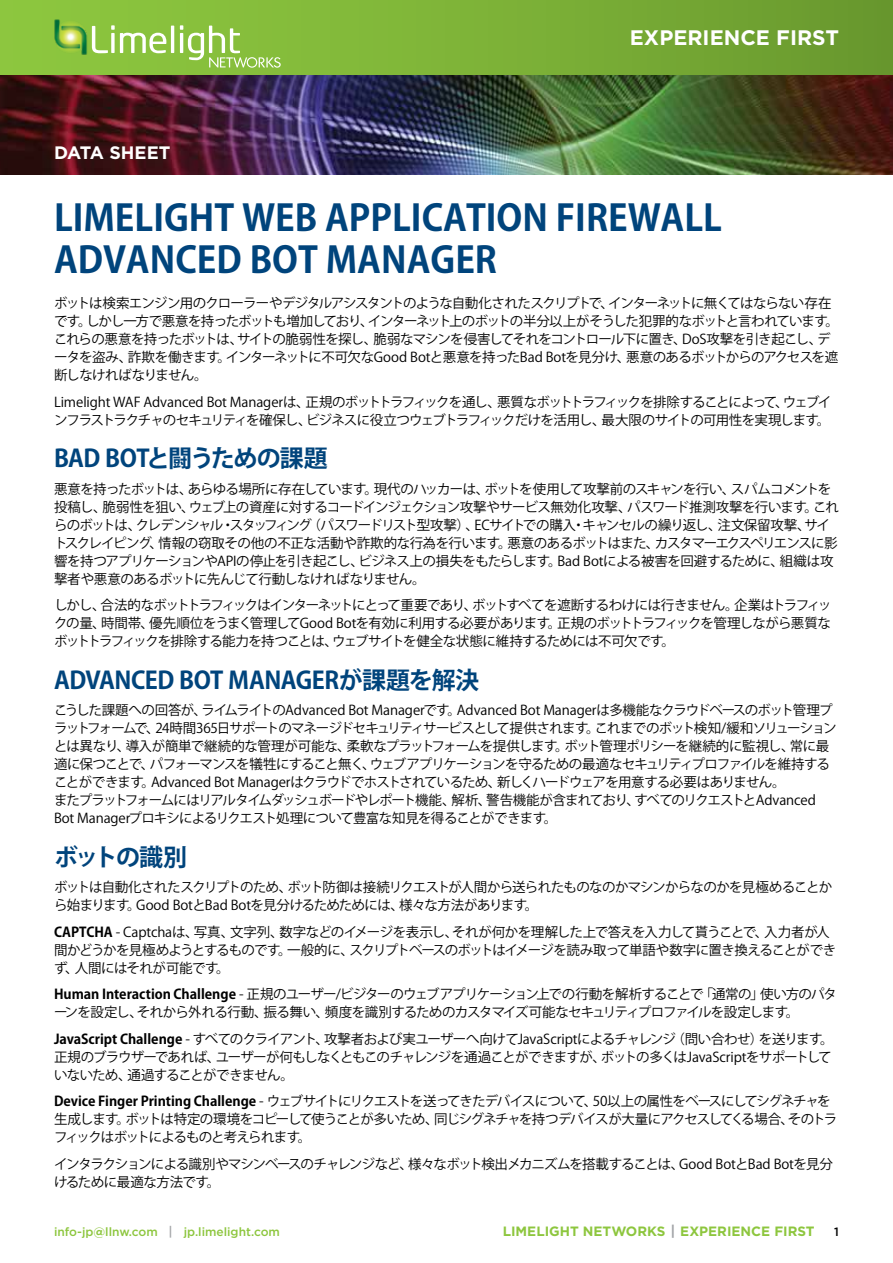
<style>
.page{position:relative;width:893px;height:1263px;background:#fff}
.page>*{position:absolute;margin:0;border:0;box-sizing:border-box;transform-origin:0 0}
.t1{font:700 36px/42px "Koz Go Pr 6 N";color:#00447c}
.t2{font:700 24px "Koz Go Pr 6 N";letter-spacing:-.025em;color:#00447c}
.t3{font:700 21px "Gotham";color:#fff}
.t4{font:700 18px "Gotham";color:#fff}
.t5{font:13.5px/18px "Koz Go Pr 6 N";letter-spacing:-.055em;color:#000}
.t6{font:13.5px/18px "Koz Go Pr 6 N";letter-spacing:-.08em;color:#000}
.t7{font:700 13.5px "Gotham";color:#8dc63e}
.t8{font:500 12px "Gotham";color:#8dc63e}
.t9{font:500 12px "Gotham";color:#000}
.s1{font-weight:700}
.s2{font-size:12.75px;color:#a3a5a8}
.s3{font-size:14.25px;color:#a3a5a8}
</style>
<div class="page">
<img style="left:0;top:75px;width:893px;height:100px">
<div style="left:0;top:0;width:893px;height:75px;background:linear-gradient(to right,#90cb40,#6a9a2f)"></div>
<img style="left:53px;top:18px;width:36px;height:51px">
<svg style="left:92px;top:25px;width:74px;height:28px"></svg>
<hr style="left:171px;top:26px;width:3px;height:27px;background:#fff">
<svg style="left:180px;top:25px;width:101px;height:43px"></svg>
<h3 class="t4" style="left:54px;top:141px;width:118px">DATA SHEET</h3>
<h3 class="t3" style="left:630px;top:24px;width:211px">EXPERIENCE FIRST</h3>
<h1 class="t1" style="left:54px;top:198px;width:669px">LIMELIGHT WEB APPLICATION FIREWALL<br>ADVANCED BOT MANAGER</h1>
<p class="t5" style="left:54px;top:294px;width:786px">ボットは検索エンジン用のクローラーやデジタルアシスタントのような自動化されたスクリプトで、インターネットに無くてはならない存在です。しかし一方で悪意を持ったボットも増加しており、インターネット上のボットの半分以上がそうした犯罪的なボットと言われています。これらの悪意を持ったボットは、サイトの脆弱性を探し、脆弱なマシンを侵害してそれをコントロール下に置き、DoS攻撃を引き起こし、データを盗み、詐欺を働きます。インターネットに不可欠なGood Botと悪意を持ったBad Botを見分け、悪意のあるボットからのアクセスを遮断しなければなりません。</p>
<p class="t5" style="left:54px;top:393px;width:779px">Limelight WAF Advanced Bot Managerは、正規のボットトラフィックを通し、悪質なボットトラフィックを排除することによって、ウェブインフラストラクチャのセキュリティを確保し、ビジネスに役立つウェブトラフィックだけを活用し、最大限のサイトの可用性を実現します。</p>
<h2 class="t2" style="left:54px;top:445px;width:275px">BAD BOTと闘うための課題</h2>
<p class="t5" style="left:54px;top:480px;width:786px">悪意を持ったボットは、あらゆる場所に存在しています。現代のハッカーは、ボットを使用して攻撃前のスキャンを行い、スパムコメントを投稿し、脆弱性を狙い、ウェブ上の資産に対するコードインジェクション攻撃やサービス無効化攻撃、パスワード推測攻撃を行います。これらのボットは、クレデンシャル・スタッフィング（パスワードリスト型攻撃）、ECサイトでの購入・キャンセルの繰り返し、注文保留攻撃、サイトスクレイピング、情報の窃取その他の不正な活動や詐欺的な行為を行います。悪意のあるボットはまた、カスタマーエクスペリエンスに影響を持つアプリケーションやAPIの停止を引き起こし、ビジネス上の損失をもたらします。Bad Botによる被害を回避するために、組織は攻撃者や悪意のあるボットに先んじて行動しなければなりません。</p>
<p class="t5" style="left:54px;top:596px;width:779px;text-align:justify">しかし、合法的なボットトラフィックはインターネットにとって重要であり、ボットすべてを遮断するわけには行きません。企業はトラフィックの量、時間帯、優先順位をうまく管理してGood Botを有効に利用する必要があります。正規のボットトラフィックを管理しながら悪質なボットトラフィックを排除する能力を持つことは、ウェブサイトを健全な状態に維持するためには不可欠です。</p>
<h2 class="t2" style="left:54px;top:666px;width:426px">ADVANCED BOT MANAGERが課題を解決</h2>
<p class="t5" style="left:54px;top:701px;width:784px">こうした課題への回答が、ライムライトのAdvanced Bot Managerです。Advanced Bot Managerは多機能なクラウドベースのボット管理プラットフォームで、24時間365日サポートのマネージドセキュリティサービスとして提供されます。これまでのボット検知/緩和ソリューションとは異なり、導入が簡単で継続的な管理が可能な、柔軟なプラットフォームを提供します。ボット管理ポリシーを継続的に監視し、常に最適に保つことで、パフォーマンスを犠牲にすること無く、ウェブアプリケーションを守るための最適なセキュリティプロファイルを維持することができます。Advanced Bot Managerはクラウドでホストされているため、新しくハードウェアを用意する必要はありません。<br>またプラットフォームにはリアルタイムダッシュボードやレポート機能、解析、警告機能が含まれており、すべてのリクエストとAdvanced Bot Managerプロキシによるリクエスト処理について豊富な知見を得ることができます。</p>
<h2 class="t2" style="left:54px;top:843px;width:135px">ボットの識別</h2>
<p class="t5" style="left:54px;top:878px;width:780px">ボットは自動化されたスクリプトのため、ボット防御は接続リクエストが人間から送られたものなのかマシンからなのかを見極めることから始まります。Good BotとBad Botを見分けるためためには、様々な方法があります。</p>
<p class="t5" style="left:54px;top:923px;width:784px"><span class="s1">CAPTCHA</span> - Captchaは、写真、文字列、数字などのイメージを表示し、それが何かを理解した上で答えを入力して貰うことで、入力者が人間かどうかを見極めようとするものです。一般的に、スクリプトベースのボットはイメージを読み取って単語や数字に置き換えることができず、人間にはそれが可能です。</p>
<p class="t5" style="left:54px;top:985px;width:784px"><span class="s1">Human Interaction Challenge</span> - 正規のユーザー/ビジターのウェブアプリケーション上での行動を解析することで「通常の」使い方のパターンを設定し、それから外れる行動、振る舞い、頻度を識別するためのカスタマイズ可能なセキュリティプロファイルを設定します。</p>
<p class="t5" style="left:54px;top:1030px;width:781px"><span class="s1">JavaScript Challenge</span> - すべてのクライアント、攻撃者および実ユーザーへ向けてJavaScriptによるチャレンジ（問い合わせ）を送ります。正規のブラウザーであれば、ユーザーが何もしなくともこのチャレンジを通過ことができますが、ボットの多くはJavaScriptをサポートしていないため、通過することができません。</p>
<p class="t6" style="left:54px;top:1092px;width:785px"><span class="s1">Device Finger Printing Challenge</span> - ウェブサイトにリクエストを送ってきたデバイスについて、50以上の属性をベースにしてシグネチャを生成します。ボットは特定の環境をコピーして使うことが多いため、同じシグネチャを持つデバイスが大量にアクセスしてくる場合、そのトラフィックはボットによるものと考えられます。</p>
<p class="t5" style="left:54px;top:1155px;width:780px">インタラクションによる識別やマシンベースのチャレンジなど、様々なボット検出メカニズムを搭載することは、Good BotとBad Botを見分けるために最適な方法です。</p>
<p class="t8" style="left:54px;top:1224px;width:227px">info-jp<span class="s1">@</span>llnw.com <span class="s2">|</span> jp.limelight.com</p>
<p class="t7" style="left:503px;top:1222px;width:313px">LIMELIGHT NETWORKS <span class="s3">|</span> EXPERIENCE FIRST</p>
<p class="t9" style="left:834px;top:1224px;width:6px">1</p>
</div>
